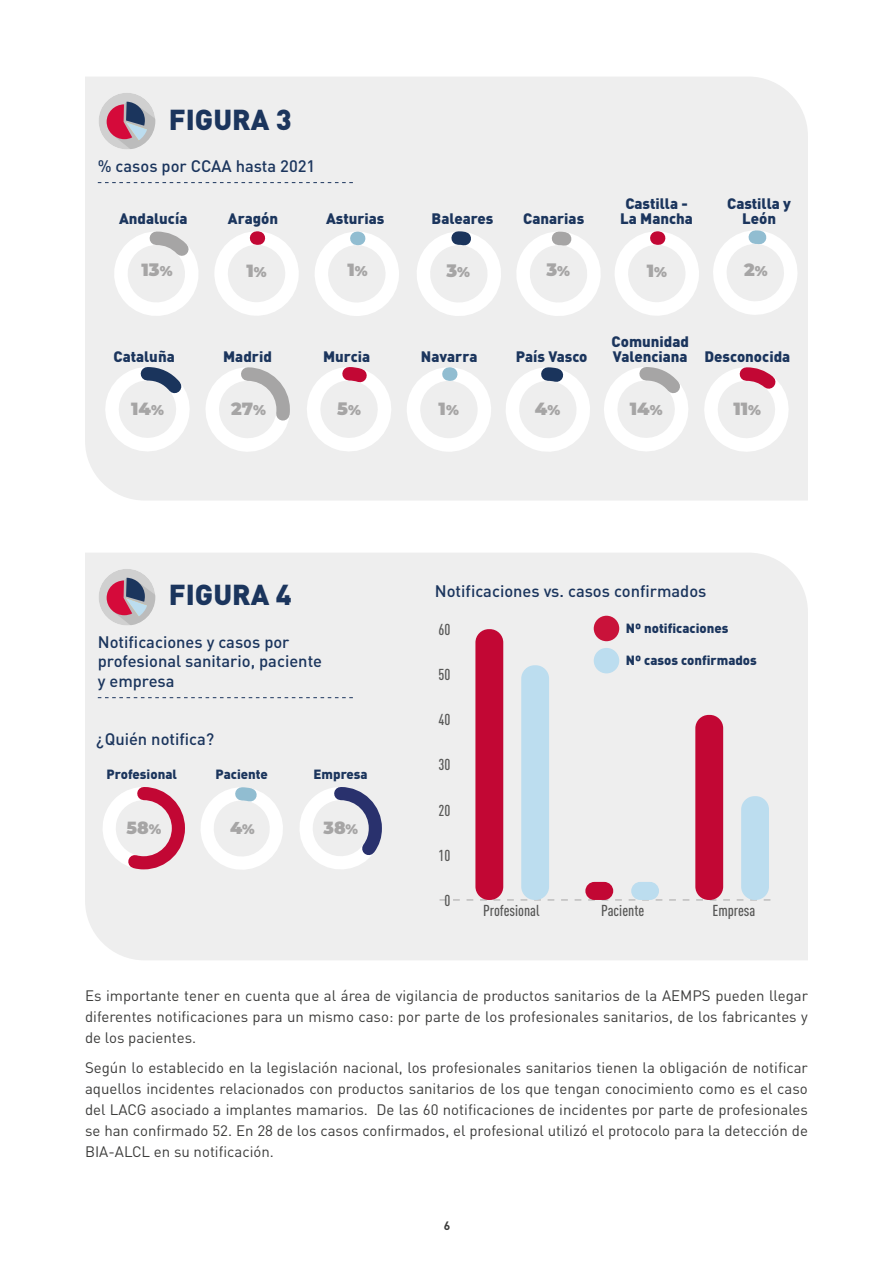
<style>
.page{position:relative;width:893px;height:1263px;background:#fff}
.page>*{position:absolute;margin:0;border:0;box-sizing:border-box;transform-origin:0 0}
.TEXTO_NORMAL{font:900 28.5px "DIN Pro";color:#1b355d}
.t1{font:900 17.55px "Montserrat";color:#a6a5a5}
.t2{font:900 17.1px "Montserrat";color:#a6a5a5}
.TITULO_FIGURA{font:500 16.5px/19.5px "DIN Pro";color:#1b355d}
.t3{font:500 condensed 15.6px "DIN Pro";color:#575756}
.txt{font:15px/21px "DIN Pro";color:#3c3c3b;text-align:justify}
.txt-2{font:900 15px/15px "DIN Pro";color:#1b355d;text-align:center}
.txt-3{font:900 13.2px "DIN Pro";color:#1b355d}
.t4{font:700 12px "DIN Pro";color:#3c3c3b}
.s1{font-size:13.95px}
.s2{font-size:13.65px}
</style>
<div class="page">
<div style="left:85px;top:553px;width:723px;height:407px;background:#eee"></div>
<svg style="left:440px;top:900px;width:333px;height:1px"></svg>
<div style="left:521px;top:665px;width:28px;height:235px;background:#bcddef;border-radius:13px"></div>
<div style="left:631px;top:882px;width:28px;height:18px;background:#bcddef;border-radius:9px"></div>
<div style="left:741px;top:796px;width:28px;height:104px;background:#bcddef;border-radius:13px"></div>
<div style="left:475px;top:629px;width:28px;height:271px;background:#c20734;border-radius:13px"></div>
<div style="left:585px;top:882px;width:28px;height:18px;background:#c20734;border-radius:9px"></div>
<div style="left:695px;top:715px;width:28px;height:185px;background:#c20734;border-radius:13px"></div>
<div style="left:85px;top:77px;width:723px;height:423px;background:#eee"></div>
<svg style="left:710px;top:228px;width:90px;height:89px"></svg>
<svg style="left:209px;top:228px;width:95px;height:93px"></svg>
<svg style="left:310px;top:228px;width:94px;height:93px"></svg>
<svg style="left:610px;top:228px;width:94px;height:93px"></svg>
<svg style="left:516px;top:228px;width:85px;height:88px"></svg>
<svg style="left:416px;top:228px;width:85px;height:88px"></svg>
<svg style="left:108px;top:228px;width:93px;height:98px"></svg>
<svg style="left:105px;top:785px;width:87px;height:91px"></svg>
<svg style="left:199px;top:785px;width:81px;height:86px"></svg>
<svg style="left:286px;top:785px;width:97px;height:82px"></svg>
<svg style="left:98px;top:353px;width:96px;height:105px"></svg>
<svg style="left:203px;top:358px;width:186px;height:98px"></svg>
<svg style="left:504px;top:357px;width:284px;height:101px"></svg>
<svg style="left:402px;top:360px;width:94px;height:97px"></svg>
<svg style="left:98px;top:182px;width:255px;height:1px"></svg>
<div style="left:99px;top:93px;width:56px;height:56px;background:#d0d0d0;border-radius:50%"></div>
<svg style="left:107px;top:102px;width:48px;height:47px"></svg>
<svg style="left:98px;top:697px;width:255px;height:1px"></svg>
<div style="left:99px;top:569px;width:56px;height:56px;background:#d0d0d0;border-radius:50%"></div>
<svg style="left:107px;top:578px;width:48px;height:47px"></svg>
<div style="left:594px;top:616px;width:25px;height:25px;background:#c9123a;border-radius:50%"></div>
<div style="left:594px;top:648px;width:25px;height:25px;background:#bcddef;border-radius:50%"></div>
<p class="TEXTO_NORMAL" style="left:169px;top:95px;width:124px">FIGURA 3</p>
<p class="TITULO_FIGURA" style="left:98px;top:154px;width:219px">% casos por CCAA hasta 2021</p>
<p class="txt-2" style="left:119px;top:209px;width:70px">Andalucía</p>
<p class="txt-2" style="left:228px;top:209px;width:52px">Aragón</p>
<p class="txt-2" style="left:326px;top:209px;width:60px">Asturias</p>
<p class="txt-2" style="left:432px;top:209px;width:63px">Baleares</p>
<p class="txt-2" style="left:523px;top:209px;width:62px">Canarias</p>
<p class="txt-2" style="left:620px;top:194px;width:74px">Castilla -<br>La Mancha</p>
<p class="txt-2" style="left:727px;top:194px;width:65px">Castilla y<br>León</p>
<p class="t1" style="left:142px;top:257px;width:32px">13<span class="s1">%</span></p>
<p class="t1" style="left:247px;top:257px;width:22px">1<span class="s1">%</span></p>
<p class="t1" style="left:347px;top:257px;width:22px">1<span class="s1">%</span></p>
<p class="t1" style="left:446px;top:257px;width:25px">3<span class="s1">%</span></p>
<p class="t1" style="left:546px;top:257px;width:25px">3<span class="s1">%</span></p>
<p class="t1" style="left:647px;top:257px;width:22px">1<span class="s1">%</span></p>
<p class="t1" style="left:744px;top:256px;width:25px">2<span class="s1">%</span></p>
<p class="txt-2" style="left:114px;top:347px;width:63px">Cataluña</p>
<p class="txt-2" style="left:223px;top:347px;width:50px">Madrid</p>
<p class="txt-2" style="left:323px;top:347px;width:48px">Murcia</p>
<p class="txt-2" style="left:421px;top:347px;width:58px">Navarra</p>
<p class="txt-2" style="left:516px;top:347px;width:73px">País Vasco</p>
<p class="txt-2" style="left:612px;top:332px;width:79px;text-align:left">Comunidad<br>Valenciana</p>
<p class="txt-2" style="left:704px;top:347px;width:87px">Desconocida</p>
<p class="t1" style="left:131px;top:396px;width:34px">14<span class="s1">%</span></p>
<p class="t1" style="left:231px;top:396px;width:36px">27<span class="s1">%</span></p>
<p class="t1" style="left:630px;top:396px;width:34px">14<span class="s1">%</span></p>
<p class="t1" style="left:733px;top:396px;width:29px">11<span class="s1">%</span></p>
<p class="t1" style="left:337px;top:396px;width:25px">5<span class="s1">%</span></p>
<p class="t1" style="left:439px;top:396px;width:22px">1<span class="s1">%</span></p>
<p class="t1" style="left:535px;top:396px;width:27px">4<span class="s1">%</span></p>
<p class="TEXTO_NORMAL" style="left:169px;top:570px;width:124px">FIGURA 4</p>
<p class="TITULO_FIGURA" style="left:98px;top:630px;width:226px">Notificaciones y casos por profesional sanitario, paciente y empresa</p>
<p class="TITULO_FIGURA" style="left:96px;top:728px;width:120px">¿Quién notifica?</p>
<p class="txt-3" style="left:107px;top:763px;width:72px">Profesional</p>
<p class="txt-3" style="left:216px;top:763px;width:54px">Paciente</p>
<p class="txt-3" style="left:314px;top:763px;width:56px">Empresa</p>
<p class="t2" style="left:126px;top:815px;width:36px">58<span class="s2">%</span></p>
<p class="t2" style="left:230px;top:815px;width:26px">4<span class="s2">%</span></p>
<p class="t2" style="left:323px;top:815px;width:36px">38<span class="s2">%</span></p>
<p class="TITULO_FIGURA" style="left:435px;top:579px;width:273px">Notificaciones vs. casos confirmados</p>
<p class="t3" style="left:439px;top:618px;width:13px">60</p>
<p class="t3" style="left:439px;top:663px;width:13px">50</p>
<p class="t3" style="left:439px;top:708px;width:13px">40</p>
<p class="t3" style="left:439px;top:753px;width:13px">30</p>
<p class="t3" style="left:439px;top:798px;width:13px">20</p>
<p class="t3" style="left:439px;top:844px;width:13px">10</p>
<p class="t3" style="left:445px;top:889px;width:7px">0</p>
<p class="txt-3" style="left:626px;top:617px;width:104px">Nº notificaciones</p>
<p class="txt-3" style="left:626px;top:649px;width:132px">Nº casos confirmados</p>
<p class="t3" style="left:483px;top:899px;width:58px">Profesional</p>
<p class="t3" style="left:601px;top:899px;width:45px">Paciente</p>
<p class="t3" style="left:713px;top:899px;width:44px">Empresa</p>
<p class="txt" style="left:85px;top:984px;width:724px">Es importante tener en cuenta que al área de vigilancia de productos sanitarios de la AEMPS pueden llegar diferentes notificaciones para un mismo caso: por parte de los profesionales sanitarios, de los fabricantes y de los pacientes.</p>
<p class="txt" style="left:85px;top:1055px;width:724px">Según lo establecido en la legislación nacional, los profesionales sanitarios tienen la obligación de notificar aquellos incidentes relacionados con productos sanitarios de los que tengan conocimiento como es el caso del LACG asociado a implantes mamarios. De las 60 notificaciones de incidentes por parte de profesionales se han confirmado 52. En 28 de los casos confirmados, el profesional utilizó el protocolo para la detección de BIA-ALCL en su notificación.</p>
<p class="t4" style="left:444px;top:1215px;width:8px">6</p>
</div>
